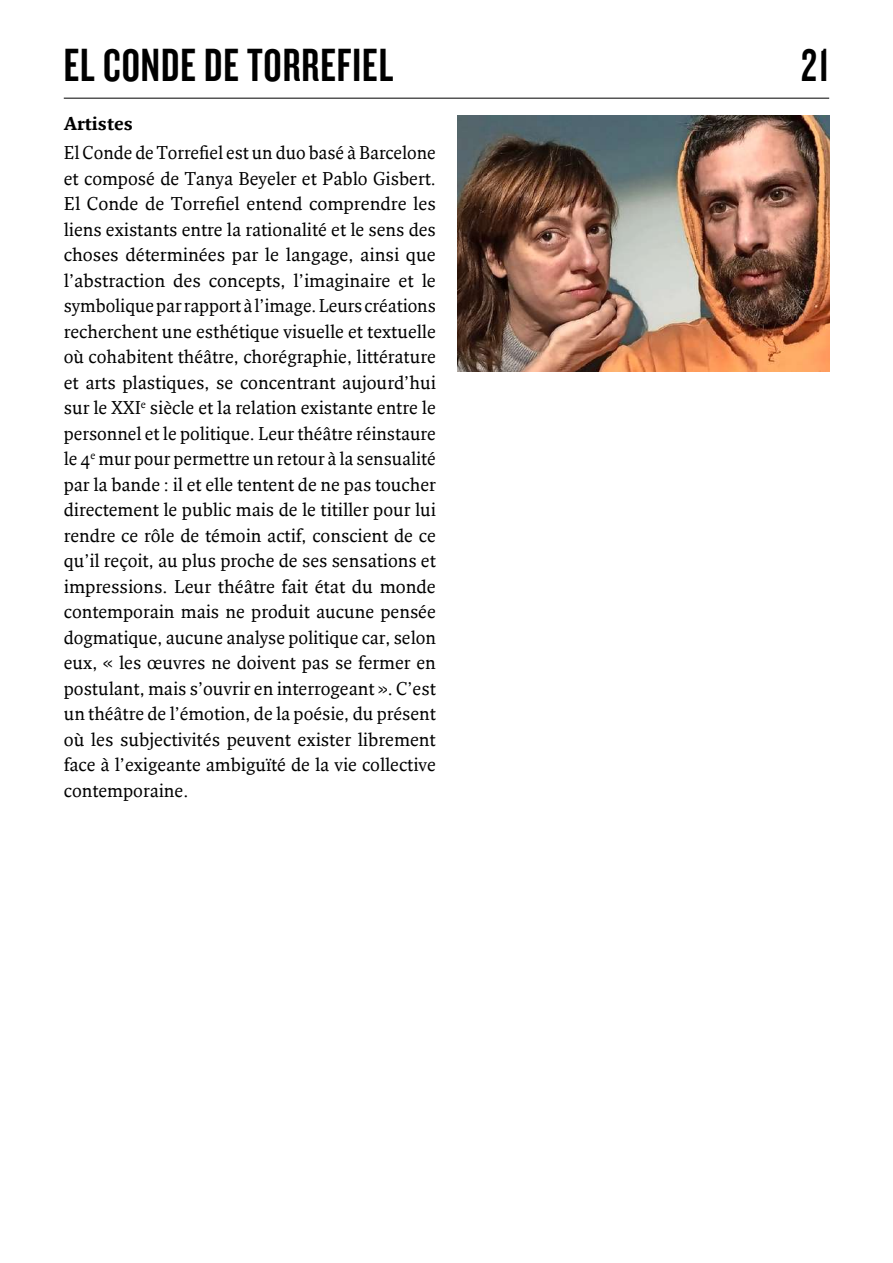
<style>
.page{position:relative;width:893px;height:1263px;background:#fff}
.page>*{position:absolute;margin:0;border:0;box-sizing:border-box;transform-origin:0 0}
.t1{font:48px "Knockout 48 Featherweight";letter-spacing:.02em;color:#000}
.t2{font:18px/25.5px "Fresco";color:#000;text-align:justify}
.t3{font:700 18px "Fresco";color:#000}
</style>
<div class="page">
<img style="left:457px;top:116px;width:372px;height:255px">
<hr style="left:64px;top:98px;width:765px;height:1px;background:#000">
<h1 class="t1" style="left:64px;top:36px;width:331px">EL CONDE DE TORREFIEL</h1>
<p class="t3" style="left:64px;top:112px;width:71px">Artistes</p>
<p class="t2" style="left:64px;top:140px;width:374px">El Conde de Torrefiel est un duo basé à Barcelone et composé de Tanya Beyeler et Pablo Gisbert.<br>El Conde de Torrefiel entend comprendre les liens existants entre la rationalité et le sens des choses déterminées par le langage, ainsi que l’abstraction des concepts, l’imaginaire et le symbolique par rapport à l’image. Leurs créations recherchent une esthétique visuelle et textuelle où cohabitent théâtre, chorégraphie, littérature et arts plastiques, se concentrant aujourd’hui sur le XXI<sup>e</sup> siècle et la relation existante entre le personnel et le politique. Leur théâtre réinstaure le 4<sup>e</sup> mur pour permettre un retour à la sensualité par la bande : il et elle tentent de ne pas toucher directement le public mais de le titiller pour lui rendre ce rôle de témoin actif, conscient de ce qu’il reçoit, au plus proche de ses sensations et impressions. Leur théâtre fait état du monde contemporain mais ne produit aucune pensée dogmatique, aucune analyse politique car, selon eux, « les œuvres ne doivent pas se fermer en postulant, mais s’ouvrir en interrogeant ». C’est un théâtre de l’émotion, de la poésie, du présent où les subjectivités peuvent exister librement face à l’exigeante ambiguïté de la vie collective contemporaine.</p>
<h1 class="t1" style="left:801px;top:36px;width:29px">21</h1>
</div>
